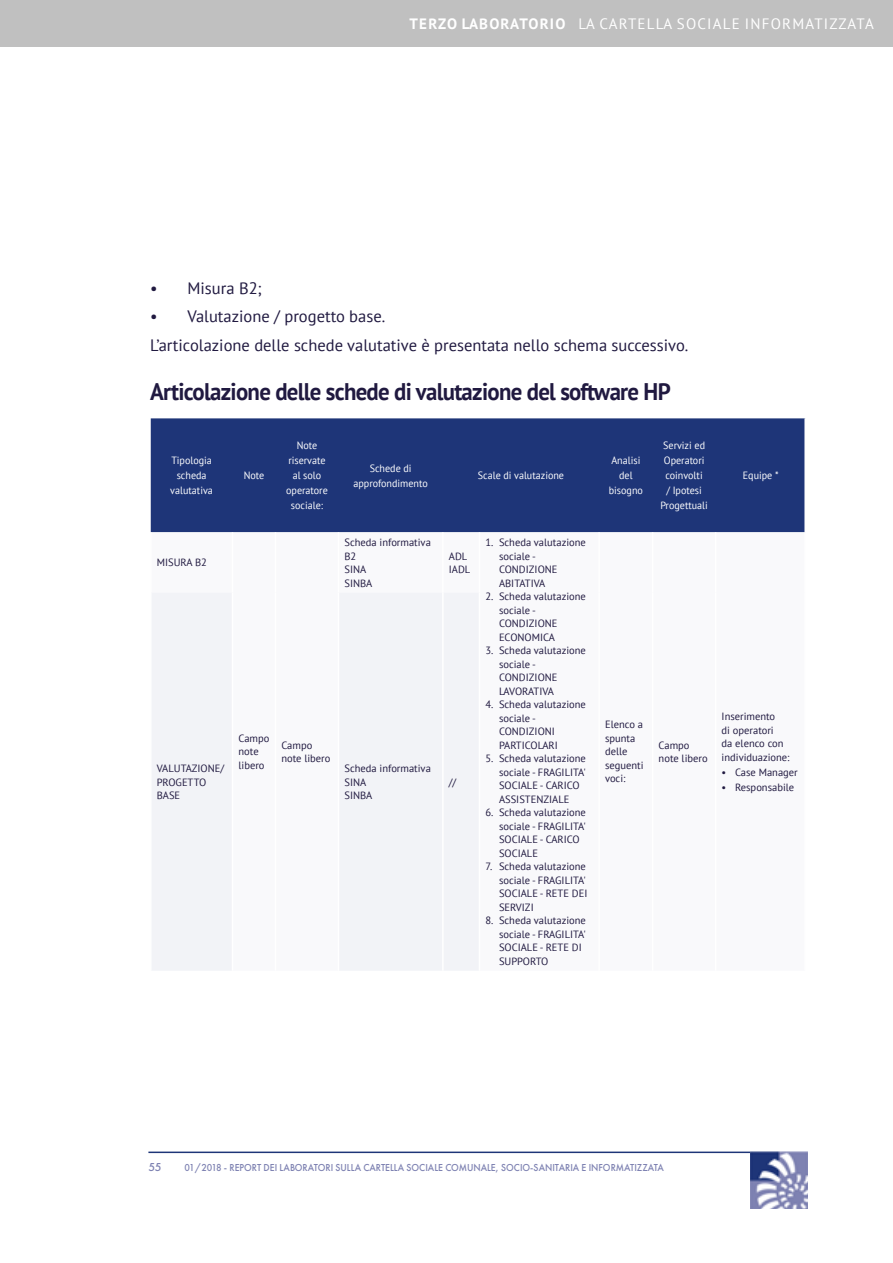
<style>
.page{position:relative;width:893px;height:1263px;background:#fff}
.page>*{position:absolute;margin:0;border:0;box-sizing:border-box;transform-origin:0 0}
.paragrafo_I{font:700 24px "PT Sans";letter-spacing:-.03em;color:#201940;scale:.95 1}
.Corpo{font:16.5px "PT Sans";color:#201940}
.t1{font:15px "PT Sans";letter-spacing:.08em;color:#fff}
.t2{font:500 12px "Futura PT";color:#7e82b2}
.contenuto_tabella{font:10.5px/13.5px "PT Sans";color:#201940}
.intestazione_tabelll{font:10.5px/15px "PT Sans";color:#fff;text-align:center;scale:.96 1}
.t3{font:500 10.5px "Futura PT";color:#7e82b2;scale:.93 1}
.s1{font-weight:700}
</style>
<div class="page">
<div style="left:0;top:0;width:893px;height:46px;background:#c0c0c0"></div>
<hr style="left:148px;top:1151px;width:659px;height:2px;background:#1e3578">
<img style="left:750px;top:1151px;width:57px;height:58px">
<div style="left:151px;top:418px;width:653px;height:114px;background:#1e3578"></div>
<div style="left:152px;top:593px;width:326px;height:377px;background:#f2f3f7"></div>
<hr style="left:232px;top:593px;width:1px;height:378px;background:#fff">
<hr style="left:275px;top:593px;width:1px;height:378px;background:#fff">
<hr style="left:338px;top:593px;width:1px;height:378px;background:#fff">
<hr style="left:442px;top:593px;width:2px;height:378px;background:#fff">
<h3 class="t1" style="left:410px;top:14px;width:466px"><span class="s1">TERZO LABORATORIO</span> LA CARTELLA SOCIALE INFORMATIZZATA</h3>
<p class="Corpo" style="left:150px;top:277px;width:113px">• Misura B2;</p>
<p class="Corpo" style="left:150px;top:306px;width:237px">• Valutazione / progetto base.</p>
<p class="Corpo" style="left:150px;top:334px;width:540px">L’articolazione delle schede valutative è presentata nello schema successivo.</p>
<p class="paragrafo_I" style="left:150px;top:376px;width:550px">Articolazione delle schede di valutazione del software HP</p>
<p class="intestazione_tabelll" style="left:170px;top:453px;width:46px">Tipologia scheda valutativa</p>
<p class="intestazione_tabelll" style="left:244px;top:468px;width:23px">Note</p>
<p class="intestazione_tabelll" style="left:286px;top:438px;width:45px">Note riservate al solo operatore sociale:</p>
<p class="intestazione_tabelll" style="left:353px;top:460px;width:79px">Schede di approfondimento</p>
<p class="intestazione_tabelll" style="left:478px;top:468px;width:91px">Scale di valutazione</p>
<p class="contenuto_tabella" style="left:157px;top:556px;width:52px">MISURA B2</p>
<p class="contenuto_tabella" style="left:344px;top:535px;width:88px">Scheda informativa</p>
<p class="contenuto_tabella" style="left:344px;top:549px;width:13px">B2</p>
<p class="contenuto_tabella" style="left:344px;top:562px;width:23px">SINA</p>
<p class="contenuto_tabella" style="left:344px;top:576px;width:29px">SINBA</p>
<p class="contenuto_tabella" style="left:238px;top:731px;width:32px">Campo note libero</p>
<p class="contenuto_tabella" style="left:281px;top:738px;width:51px">Campo note libero</p>
<p class="contenuto_tabella" style="left:157px;top:761px;width:69px">VALUTAZIONE/<br>PROGETTO<br>BASE</p>
<p class="contenuto_tabella" style="left:344px;top:761px;width:88px">Scheda informativa</p>
<p class="contenuto_tabella" style="left:344px;top:775px;width:23px">SINA</p>
<p class="contenuto_tabella" style="left:344px;top:788px;width:29px">SINBA</p>
<p class="contenuto_tabella" style="left:449px;top:549px;width:20px">ADL</p>
<p class="contenuto_tabella" style="left:449px;top:562px;width:23px">IADL</p>
<p class="contenuto_tabella" style="left:449px;top:775px;width:9px">//</p>
<p class="contenuto_tabella" style="left:499px;top:535px;width:88px;text-indent:-14px">1. Scheda valutazione sociale -<br>CONDIZIONE<br>ABITATIVA</p>
<p class="contenuto_tabella" style="left:499px;top:589px;width:88px;text-indent:-14px">2. Scheda valutazione sociale -<br>CONDIZIONE<br>ECONOMICA</p>
<p class="contenuto_tabella" style="left:499px;top:643px;width:88px;text-indent:-14px">3. Scheda valutazione sociale -<br>CONDIZIONE<br>LAVORATIVA</p>
<p class="contenuto_tabella" style="left:499px;top:697px;width:88px;text-indent:-14px">4. Scheda valutazione sociale -<br>CONDIZIONI<br>PARTICOLARI</p>
<p class="contenuto_tabella" style="left:499px;top:751px;width:88px;text-indent:-14px">5. Scheda valutazione sociale - FRAGILITA'<br>SOCIALE - CARICO<br>ASSISTENZIALE</p>
<p class="contenuto_tabella" style="left:499px;top:805px;width:88px;text-indent:-14px">6. Scheda valutazione sociale - FRAGILITA'<br>SOCIALE - CARICO<br>SOCIALE</p>
<p class="contenuto_tabella" style="left:499px;top:859px;width:90px;text-indent:-14px">7. Scheda valutazione sociale - FRAGILITA'<br>SOCIALE - RETE DEI<br>SERVIZI</p>
<p class="contenuto_tabella" style="left:499px;top:913px;width:88px;text-indent:-14px">8. Scheda valutazione sociale - FRAGILITA'<br>SOCIALE - RETE DI<br>SUPPORTO</p>
<p class="intestazione_tabelll" style="left:609px;top:453px;width:37px">Analisi del bisogno</p>
<p class="intestazione_tabelll" style="left:660px;top:438px;width:51px">Servizi ed<br>Operatori coinvolti<br>/ Ipotesi<br>Progettuali</p>
<p class="intestazione_tabelll" style="left:743px;top:468px;width:39px">Equipe *</p>
<p class="contenuto_tabella" style="left:605px;top:718px;width:40px">Elenco a spunta delle seguenti voci:</p>
<p class="contenuto_tabella" style="left:659px;top:738px;width:51px">Campo note libero</p>
<p class="contenuto_tabella" style="left:722px;top:709px;width:69px">Inserimento<br>di operatori<br>da elenco con individuazione:</p>
<p class="contenuto_tabella" style="left:722px;top:765px;width:78px">• Case Manager</p>
<p class="contenuto_tabella" style="left:722px;top:780px;width:74px">• Responsabile</p>
<p class="t2" style="left:148px;top:1160px;width:15px">55</p>
<p class="t3" style="left:184px;top:1161px;width:517px">01/2018 - REPORT DEI LABORATORI SULLA CARTELLA SOCIALE COMUNALE, SOCIO-SANITARIA E INFORMATIZZATA</p>
</div>
